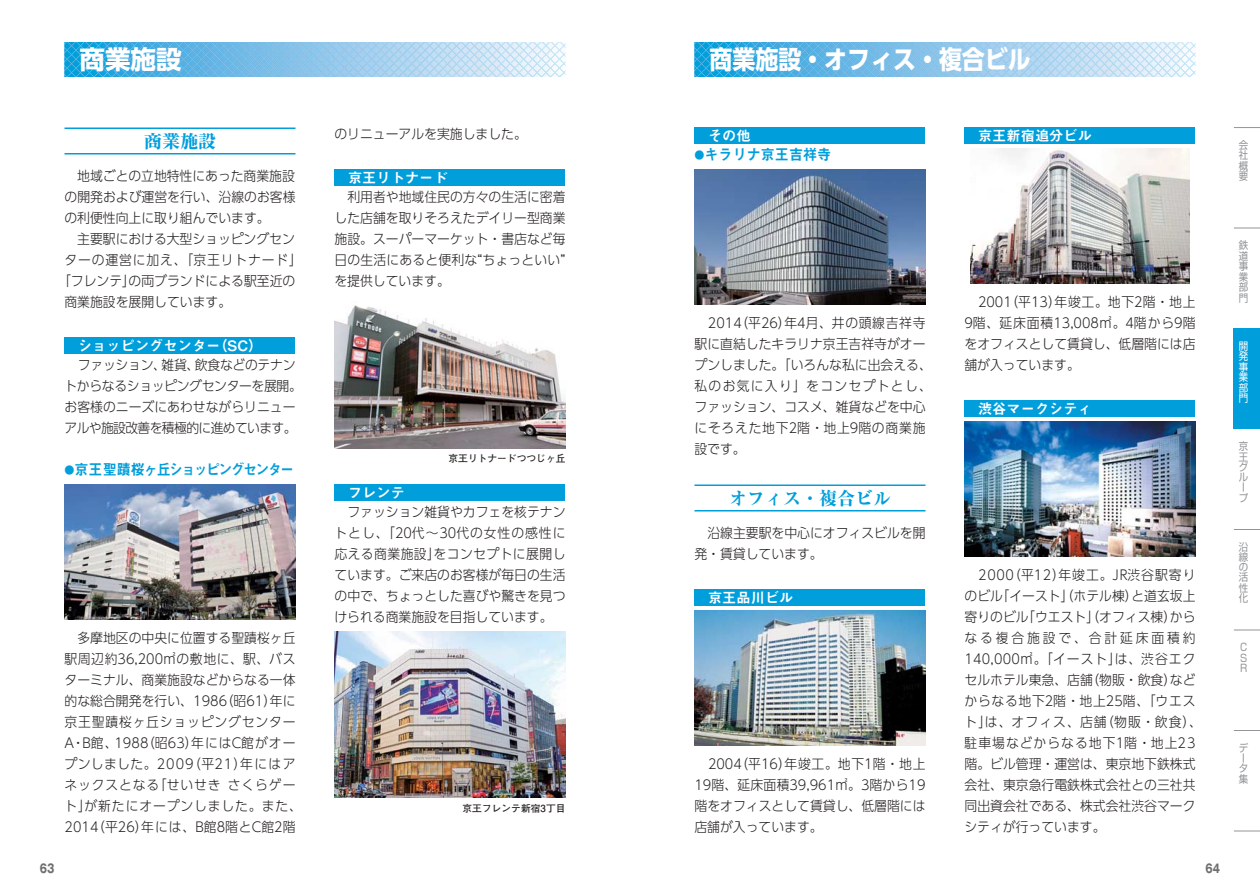
<style>
.page{position:relative;width:1260px;height:894px;background:#fff}
.page>*{position:absolute;margin:0;border:0;box-sizing:border-box;transform-origin:0 0}
.t1{font:700 25.5px "UD Shin Go Pr 6 N";color:#fff;scale:.9 1}
.t2{font:700 25.5px "UD Shin Go Pr 6 N";color:#fff}
.t3{font:800 18px "Ryumin Pr 6 N";color:#009edb}
.t4{font:15px "Midashi Go Pr 6 N MB31";letter-spacing:-.125em;color:#009edb;scale:.94 1}
.t5{font:15px "Midashi Go Pr 6 N MB31";color:#009edb;scale:.94 1}
.t6{font:14.25px "Midashi Go Pr 6 N MB31";color:#fff}
.t7{font:300 13.5px/21px "UD Shin Go Pr 6 N";color:#231f20;text-align:justify;scale:.95 1}
.t8{font:300 13.5px/21px "UD Shin Go Pr 6 N";letter-spacing:.03em;color:#231f20;text-align:center;scale:.95 1}
.t9{font:300 13.5px/21px "UD Shin Go Pr 6 N";letter-spacing:-.025em;color:#231f20;text-align:center;scale:.95 1}
.t10{font:300 13.5px "UD Shin Go Pr 6 N";letter-spacing:.065em;color:#231f20;scale:.95 1}
.t11{font:700 12px "Gothic MB101 Pr 6 N";color:#6d6e70;scale:.8 1}
.t12{font:10.5px/10.4px "Shin Go Pr 6 Regular 90 pv RKSJ V";color:#939598;text-align:justify;scale:.9 1}
.t13{font:10.5px/10.5px "Shin Go Pr 6 Regular 90 pv RKSJ V";color:#fff;text-align:justify;scale:.9 1}
.t14{font:700 9.75px "Futo Go B101 Pr 6 N";color:#231f20}
.s1{font-size:10.5px}
</style>
<div class="page">
<svg style="left:64px;top:42px;width:502px;height:34px;background:#89c6ea"></svg>
<div style="left:694px;top:590px;width:232px;height:16px;background:#009edb"></div>
<div style="left:1234px;top:328px;width:26px;height:101px;background:#009edb"></div>
<svg style="left:1234px;top:529px;width:26px;height:1px"></svg>
<svg style="left:1234px;top:730px;width:26px;height:1px"></svg>
<svg style="left:1234px;top:630px;width:26px;height:1px"></svg>
<svg style="left:1234px;top:228px;width:26px;height:1px"></svg>
<svg style="left:1234px;top:127px;width:26px;height:1px"></svg>
<svg style="left:1234px;top:831px;width:26px;height:1px"></svg>
<svg style="left:694px;top:42px;width:502px;height:34px;background:#89c6ea"></svg>
<div style="left:64px;top:338px;width:232px;height:16px;background:#009edb"></div>
<div style="left:694px;top:128px;width:232px;height:16px;background:#009edb"></div>
<hr style="left:64px;top:128px;width:232px;height:1px;background:#009edb">
<hr style="left:64px;top:153px;width:232px;height:1px;background:#009edb">
<img style="left:64px;top:484px;width:232px;height:136px">
<img style="left:694px;top:170px;width:232px;height:134px">
<div style="left:964px;top:400px;width:232px;height:17px;background:#009edb"></div>
<div style="left:964px;top:128px;width:232px;height:16px;background:#009edb"></div>
<div style="left:334px;top:170px;width:232px;height:16px;background:#009edb"></div>
<div style="left:334px;top:484px;width:232px;height:17px;background:#009edb"></div>
<img style="left:334px;top:305px;width:232px;height:143px">
<img style="left:334px;top:632px;width:232px;height:166px">
<img style="left:970px;top:148px;width:220px;height:136px">
<hr style="left:694px;top:484px;width:232px;height:2px;background:#009edb">
<hr style="left:694px;top:510px;width:232px;height:2px;background:#009edb">
<img style="left:964px;top:422px;width:232px;height:134px">
<img style="left:694px;top:610px;width:232px;height:136px">
<h1 class="t2" style="left:80px;top:50px;width:103px">商業施設</h1>
<h1 class="t1" style="left:710px;top:50px;width:359px">商業施設・オフィス・複合ビル</h1>
<p class="t7" style="left:335px;top:126px;width:204px">のリニューアルを実施しました。</p>
<h2 class="t3" style="left:144px;top:134px;width:73px">商業施設</h2>
<p class="t6" style="left:708px;top:130px;width:44px">その他</p>
<p class="t5" style="left:695px;top:149px;width:147px"><span class="s1">●</span>キラリナ京王吉祥寺</p>
<p class="t7" style="left:65px;top:168px;width:245px;text-indent:13px">地域ごとの立地特性にあった商業施設の開発および運営を行い、沿線のお客様の利便性向上に取り組んでいます。</p>
<p class="t7" style="left:77px;top:231px;width:231px">主要駅における大型ショッピングセン</p>
<p class="t10" style="left:65px;top:255px;width:251px">ターの運営に加え、「京王リトナード」</p>
<p class="t7" style="left:58px;top:273px;width:251px">「フレンテ」の両ブランドによる駅至近の</p>
<p class="t7" style="left:65px;top:294px;width:177px">商業施設を展開しています。</p>
<p class="t6" style="left:78px;top:340px;width:186px">ショッピングセンター（SC）</p>
<p class="t9" style="left:65px;top:357px;width:251px">ファッション、雑貨、飲食などのテナン<br>トからなるショッピングセンターを展開。お客様のニーズにあわせながらリニューアルや施設改善を積極的に進めています。</p>
<p class="t4" style="left:65px;top:464px;width:246px"><span class="s1">●</span>京王聖蹟桜ヶ丘ショッピングセンター</p>
<p class="t8" style="left:65px;top:630px;width:251px">多摩地区の中央に位置する聖蹟桜ヶ丘<br>駅周辺約36,200㎡の敷地に、駅、バスターミナル、商業施設などからなる一体的な総合開発を行い、1986（昭61）年に京王聖蹟桜ヶ丘ショッピングセンター<br>A・B館、1988（昭63）年にはC館がオープンしました。2009（平21）年にはアネックスとなる「せいせきさくらゲート」が新たにオープンしました。また、<br>2014（平26）年には、B館8階とC館2階</p>
<p class="t6" style="left:348px;top:172px;width:101px">京王リトナード</p>
<p class="t7" style="left:335px;top:189px;width:245px;text-indent:13px">利用者や地域住民の方々の生活に密着した店舗を取りそろえたデイリー型商業施設。スーパーマーケット・書店など毎日の生活にあると便利な“ちょっといい”を提供しています。</p>
<p class="t6" style="left:348px;top:487px;width:58px">フレンテ</p>
<p class="t14" style="left:449px;top:455px;width:118px">京王リトナードつつじヶ丘</p>
<p class="t7" style="left:335px;top:504px;width:245px;text-indent:13px">ファッション雑貨やカフェを核テナントとし、「20代～30代の女性の感性に応える商業施設」をコンセプトに展開しています。ご来店のお客様が毎日の生活の中で、ちょっとした喜びや驚きを見つけられる商業施設を目指しています。</p>
<p class="t14" style="left:463px;top:804px;width:104px">京王フレンテ新宿3丁目</p>
<p class="t7" style="left:695px;top:315px;width:251px;text-align:left;text-indent:13px">2014（平26）年4月、井の頭線吉祥寺駅に直結したキラリナ京王吉祥寺がオープンしました。「いろんな私に出会える、私のお気に入り」をコンセプトとし、ファッション、コスメ、雑貨などを中心にそろえた地下2階・地上9階の商業施設です。</p>
<h2 class="t3" style="left:729px;top:491px;width:163px">オフィス・複合ビル</h2>
<p class="t7" style="left:695px;top:525px;width:245px;text-indent:13px">沿線主要駅を中心にオフィスビルを開発・賃貸しています。</p>
<p class="t6" style="left:708px;top:592px;width:87px">京王品川ビル</p>
<p class="t7" style="left:695px;top:756px;width:245px;text-indent:14px">2004（平16）年竣工。地下1階・地上19階、延床面積39,961㎡。3階から19階をオフィスとして賃貸し、低層階には店舗が入っています。</p>
<p class="t6" style="left:978px;top:130px;width:115px">京王新宿追分ビル</p>
<p class="t7" style="left:965px;top:294px;width:245px;text-indent:14px">2001（平13）年竣工。地下2階・地上9階、延床面積13,008㎡。4階から9階をオフィスとして賃貸し、低層階には店舗が入っています。</p>
<p class="t6" style="left:978px;top:403px;width:115px">渋谷マークシティ</p>
<p class="t7" style="left:965px;top:567px;width:251px;text-align:left;text-indent:14px">2000（平12）年竣工。JR渋谷駅寄りのビル「イースト」（ホテル棟）と道玄坂上寄りのビル「ウエスト」（オフィス棟）からなる複合施設で、合計延床面積約<br>140,000㎡。「イースト」は、渋谷エクセルホテル東急、店舗（物販・飲食）などからなる地下2階・地上25階、「ウエスト」は、オフィス、店舗（物販・飲食）、駐車場などからなる地下1階・地上23階。ビル管理・運営は、東京地下鉄株式会社、東京急行電鉄株式会社との三社共同出資会社である、株式会社渋谷マークシティが行っています。</p>
<p class="t11" style="left:40px;top:864px;width:20px">63</p>
<p class="t11" style="left:1205px;top:864px;width:20px">64</p>
<p class="t12" style="left:1239px;top:141px;width:12px">会社概要</p>
<p class="t12" style="left:1239px;top:241px;width:12px">鉄道事業部門</p>
<p class="t13" style="left:1239px;top:342px;width:12px">開発事業部門</p>
<p class="t12" style="left:1239px;top:443px;width:12px;text-align:left">京王グループ</p>
<p class="t12" style="left:1239px;top:543px;width:12px">沿線の活性化</p>
<p class="t12" style="left:1240px;top:643px;width:9px">C S R</p>
<p class="t12" style="left:1239px;top:744px;width:12px;text-align:left">データ集</p>
</div>
